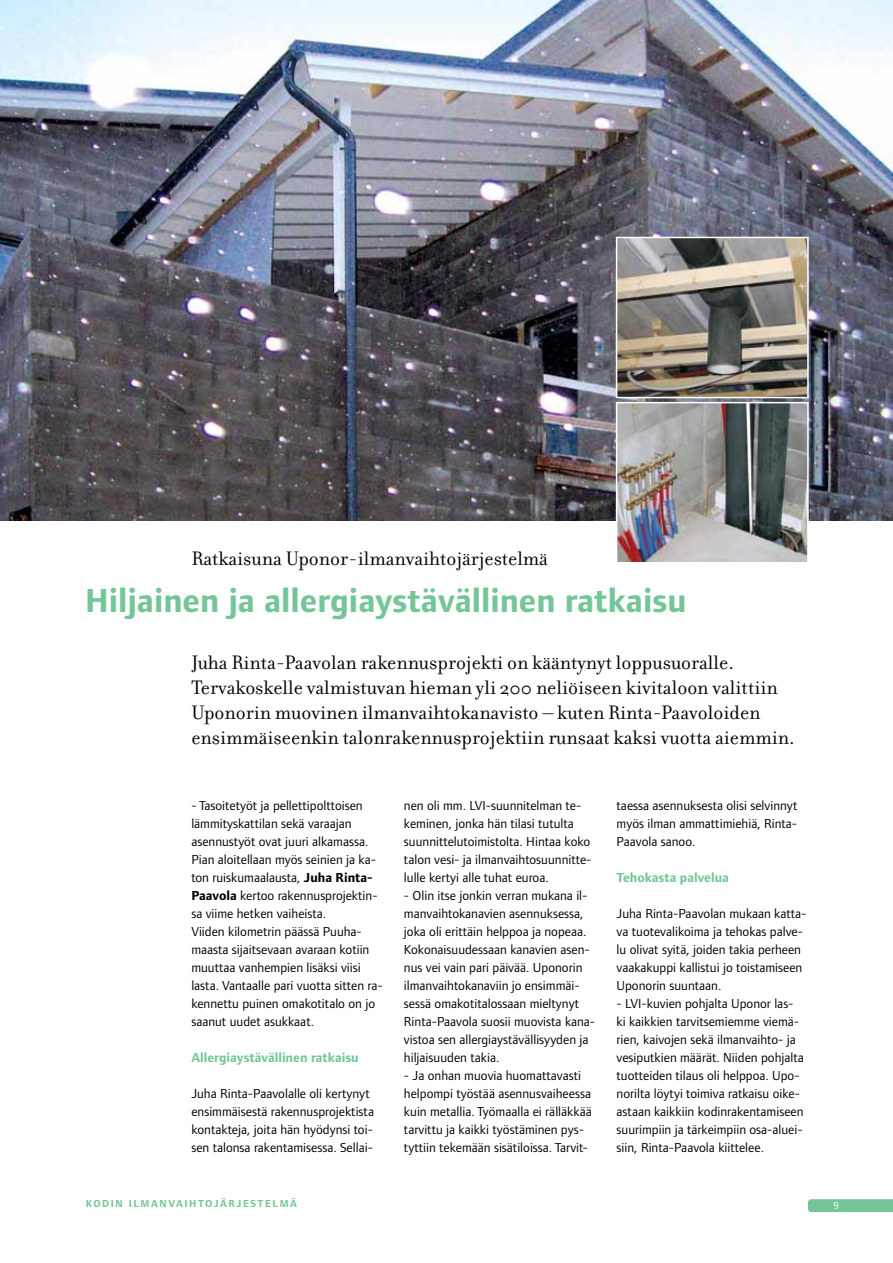
<style>
.page{position:relative;width:893px;height:1263px;background:#fff}
.page>*{position:absolute;margin:0;border:0;box-sizing:border-box;transform-origin:0 0}
.t1{font:700 34.5px "Foundry Form Sans";color:#74c699}
.t2{font:21px/25.2px "Filosofia";color:#000}
.t3{font:13.5px/18px "Foundry Form Sans";color:#000}
.t4{font:700 13.5px "Foundry Form Sans";color:#74c699}
.t5{font:700 10.5px "Foundry Form Sans";letter-spacing:.15em;color:#74c699}
.t6{font:10.5px "Foundry Form Sans";color:#fff}
.s1{font-weight:700}
</style>
<div class="page">
<svg style="left:808px;top:1199px;width:85px;height:13px"></svg>
<img style="left:0;top:0;width:893px;height:520px">
<img style="left:619px;top:240px;width:187px;height:155px">
<div style="left:616px;top:237px;width:193px;height:161px;border:2px solid #fff"></div>
<img style="left:619px;top:405px;width:187px;height:155px">
<div style="left:616px;top:402px;width:193px;height:161px;border:2px solid #fff"></div>
<h2 class="t2" style="left:191px;top:546px;width:358px">Ratkaisuna Uponor-ilmanvaihtojärjestelmä</h2>
<h1 class="t1" style="left:85px;top:581px;width:603px">Hiljainen ja allergiaystävällinen ratkaisu</h1>
<p class="t2" style="left:191px;top:650px;width:605px">Juha Rinta-Paavolan rakennusprojekti on kääntynyt loppusuoralle.<br>Tervakoskelle valmistuvan hieman yli 200 neliöiseen kivitaloon valittiin Uponorin muovinen ilmanvaihtokanavisto – kuten Rinta-Paavoloiden ensimmäiseenkin talonrakennusprojektiin runsaat kaksi vuotta aiemmin.</p>
<p class="t3" style="left:191px;top:796px;width:193px">- Tasoitetyöt ja pellettipolttoisen lämmityskattilan sekä varaajan asennustyöt ovat juuri alkamassa.<br>Pian aloitellaan myös seinien ja ka&shy;ton ruiskumaalausta, <span class="s1">Juha Rinta-Paavola</span> kertoo rakennusprojektin&shy;sa viime hetken vaiheista.<br>Viiden kilometrin päässä Puuha&shy;maasta sijaitsevaan avaraan kotiin muuttaa vanhempien lisäksi viisi lasta. Vantaalle pari vuotta sitten ra&shy;kennettu puinen omakotitalo on jo saanut uudet asukkaat.</p>
<p class="t4" style="left:191px;top:1050px;width:169px">Allergiaystävällinen ratkaisu</p>
<p class="t3" style="left:191px;top:1084px;width:184px">Juha Rinta-Paavolalle oli kertynyt ensimmäisestä rakennusprojektista kontakteja, joita hän hyödynsi toi&shy;sen talonsa rakentamisessa. Sellai-</p>
<p class="t3" style="left:404px;top:796px;width:189px">nen oli mm. LVI-suunnitelman te&shy;keminen, jonka hän tilasi tutulta suunnittelutoimistolta. Hintaa koko talon vesi- ja ilmanvaihtosuunnitte&shy;lulle kertyi alle tuhat euroa.</p>
<p class="t3" style="left:404px;top:886px;width:193px">- Olin itse jonkin verran mukana il&shy;manvaihtokanavien asennuksessa, joka oli erittäin helppoa ja nopeaa.<br>Kokonaisuudessaan kanavien asen&shy;nus vei vain pari päivää. Uponorin ilmanvaihtokanaviin jo ensimmäi&shy;sessä omakotitalossaan mieltynyt Rinta-Paavola suosii muovista kana&shy;vistoa sen allergiaystävällisyyden ja hiljaisuuden takia.</p>
<p class="t3" style="left:404px;top:1066px;width:189px">- Ja onhan muovia huomattavasti helpompi työstää asennusvaiheessa kuin metallia. Työmaalla ei rälläkkää tarvittu ja kaikki työstäminen pys&shy;tyttiin tekemään sisätiloissa. Tarvit-</p>
<p class="t3" style="left:617px;top:796px;width:182px;text-align:justify">taessa asennuksesta olisi selvinnyt myös ilman ammattimiehiä, Rinta-Paavola sanoo.</p>
<p class="t4" style="left:617px;top:870px;width:114px">Tehokasta palvelua</p>
<p class="t3" style="left:617px;top:904px;width:191px">Juha Rinta-Paavolan mukaan katta&shy;va tuotevalikoima ja tehokas palve&shy;lu olivat syitä, joiden takia perheen vaakakuppi kallistui jo toistamiseen Uponorin suuntaan.</p>
<p class="t3" style="left:617px;top:994px;width:189px">- LVI-kuvien pohjalta Uponor las&shy;ki kaikkien tarvitsemiemme viemä&shy;rien, kaivojen sekä ilmanvaihto- ja vesiputkien määrät. Niiden pohjalta tuotteiden tilaus oli helppoa. Upo&shy;norilta löytyi toimiva ratkaisu oike&shy;astaan kaikkiin kodinrakentamiseen suurimpiin ja tärkeimpiin osa-aluei&shy;siin, Rinta-Paavola kiittelee.</p>
<p class="t5" style="left:86px;top:1197px;width:213px">KODIN ILMANVAIHTOJÄRJESTELMÄ</p>
<p class="t6" style="left:833px;top:1199px;width:7px">9</p>
</div>
